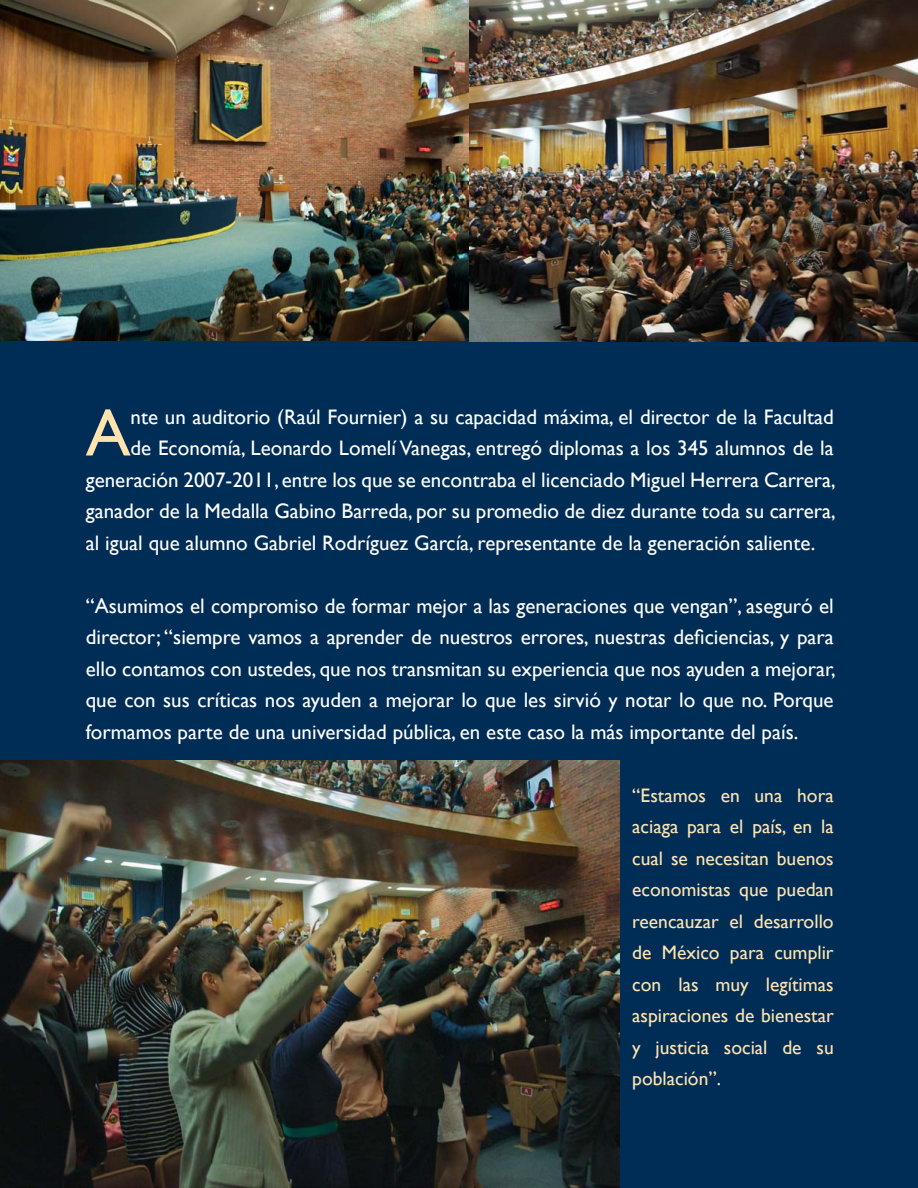
<style>
.page{position:relative;width:918px;height:1188px;background:#fff}
.page>*{position:absolute;margin:0;border:0;box-sizing:border-box;transform-origin:0 0}
.t1{font:67.2px "Gill Sans";color:#ffe4af}
.t2{font:21px/31.5px "Gill Sans";color:#fff;text-align:justify}
.t3{font:19.5px/31.5px "Gill Sans";color:#ffe4af;text-align:justify}
</style>
<div class="page">
<div style="left:0;top:2px;width:918px;height:1186px;background:#002d56"></div>
<img style="left:0;top:0;width:470px;height:340px">
<img style="left:470px;top:0;width:448px;height:342px">
<img style="left:0;top:761px;width:620px;height:427px">
<h1 class="t1" style="left:86px;top:394px;width:46px">A</h1>
<p class="t2" style="left:131px;top:402px;width:705px">nte un auditorio (Raúl Fournier) a su capacidad máxima, el director de la Facultad</p>
<p class="t2" style="left:131px;top:433px;width:705px">de Economía, Leonardo Lomelí Vanegas, entregó diplomas a los 345 alumnos de la</p>
<p class="t2" style="left:86px;top:465px;width:752px">generación 2007-2011, entre los que se encontraba el licenciado Miguel Herrera Carrera,</p>
<p class="t2" style="left:86px;top:496px;width:752px">ganador de la Medalla Gabino Barreda, por su promedio de diez durante toda su carrera,</p>
<p class="t2" style="left:86px;top:528px;width:731px">al igual que alumno Gabriel Rodríguez García, representante de la generación saliente.</p>
<p class="t2" style="left:86px;top:591px;width:752px">“Asumimos el compromiso de formar mejor a las generaciones que vengan”, aseguró el director; “siempre vamos a aprender de nuestros errores, nuestras deficiencias, y para ello contamos con ustedes, que nos transmitan su experiencia que nos ayuden a mejorar, que con sus críticas nos ayuden a mejorar lo que les sirvió y notar lo que no. Porque formamos parte de una universidad pública, en este caso la más importante del país.</p>
<p class="t3" style="left:632px;top:780px;width:203px">“Estamos en una hora aciaga para el país, en la cual se necesitan buenos economistas que puedan reencauzar el desarrollo de México para cumplir con las muy legítimas aspiraciones de bienestar y justicia social de su población”.</p>
</div>
